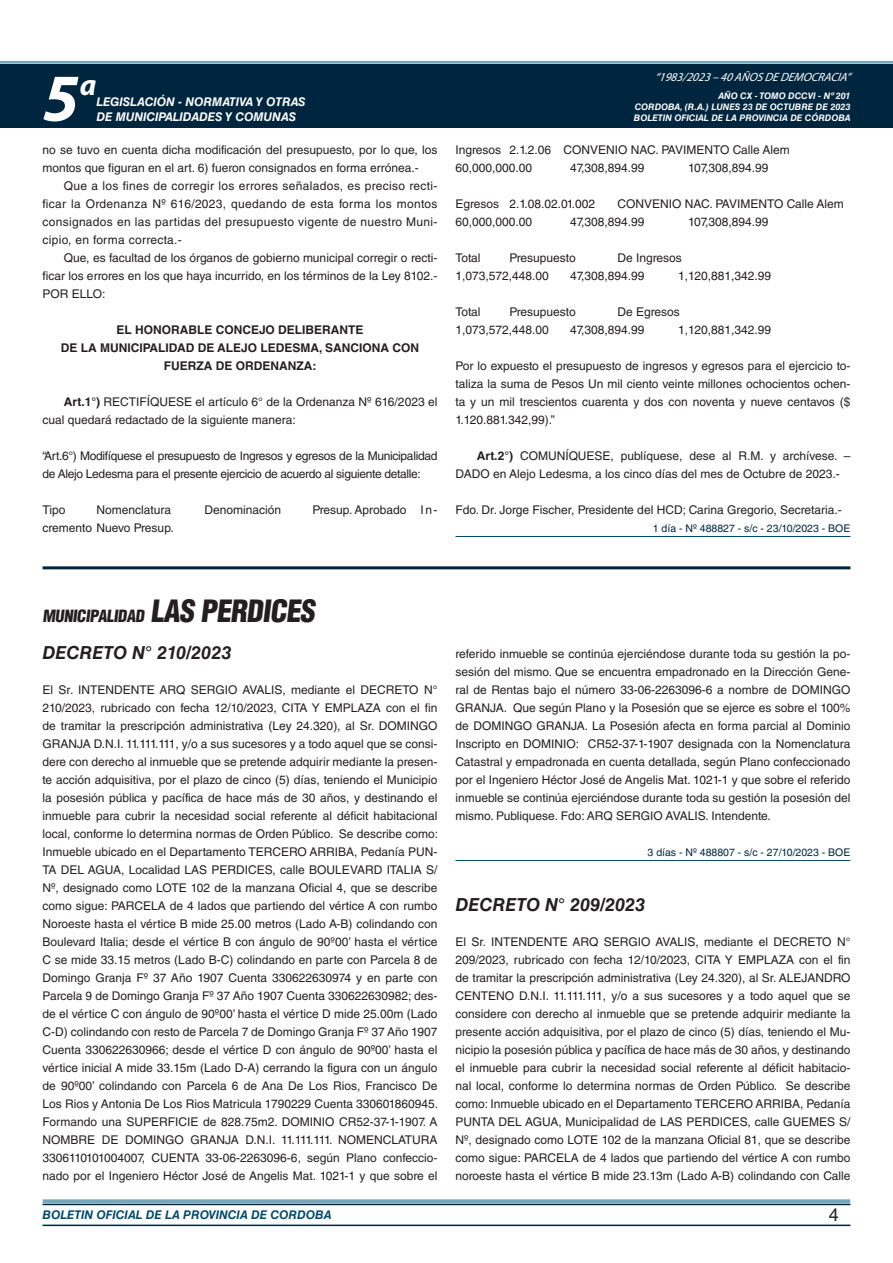
<style>
.page{position:relative;width:893px;height:1263px;background:#fff}
.page>*{position:absolute;margin:0;border:0;box-sizing:border-box;transform-origin:0 0}
.t1{font:italic 700 67.5px "Myriad Pro";color:#fff}
.t2{font:italic 700 30px "Myriad Pro";color:#fff}
.NOMBRE_DE_MINISTERIO{font:italic 700 18px "Helvetica LT Std";color:#231f20}
.t3{font:18px "Helvetica LT Std";color:#231f20}
.BASE{font:900 condensed 16.5px "Helvetica LT Std";color:#231f20}
.TEXTO_BASE{font:12px/18px "Helvetica LT Std";color:#231f20;text-align:justify}
.TEXTO_BASE-2{font:12px/18px "Helvetica LT Std";letter-spacing:-.025em;color:#231f20}
.RESUELVE{font:700 12px/18px "Helvetica LT Std";color:#231f20;text-align:center}
.t4{font:italic 700 12px "Helvetica LT Std";color:#fff}
.t5{font:italic 700 12px "Helvetica LT Std";color:#004b6c}
.t6{font:italic 12px "Myriad Pro";color:#fff}
.FECHA_DE_VENCIMIENTO{font:10.5px "Helvetica LT Std";color:#00263f}
.t7{font:italic 700 9px/10.8px "Helvetica LT Std";color:#fff;text-align:justify}
.s1{font-weight:700}
.s2{font-size:30px}
</style>
<div class="page">
<div style="left:0;top:61px;width:893px;height:6px;background:#fff;opacity:.75"></div>
<div style="left:0;top:64px;width:893px;height:64px;background:#00263f"></div>
<hr style="left:43px;top:1224px;width:807px;height:2px;background:#00263f">
<div style="left:42px;top:1198px;width:809px;height:8px;background:#fff;opacity:.75"></div>
<hr style="left:455px;top:536px;width:395px;height:1px;background:#004b6c">
<hr style="left:43px;top:566px;width:807px;height:3px;background:#00263f">
<hr style="left:455px;top:860px;width:395px;height:1px;background:#004b6c">
<h1 class="t1" style="left:43px;top:54px;width:38px">5</h1>
<h2 class="t2" style="left:80px;top:66px;width:18px">a</h2>
<p class="t4" style="left:96px;top:95px;width:211px">LEGISLACIÓN - NORMATIVA Y OTRAS</p>
<p class="t4" style="left:96px;top:109px;width:201px">DE MUNICIPALIDADES Y COMUNAS</p>
<p class="TEXTO_BASE" style="left:43px;top:141px;width:396px">no se tuvo en cuenta dicha modificación del presupuesto, por lo que, los montos que figuran en el art. 6) fueron consignados en forma errónea.-</p>
<p class="TEXTO_BASE" style="left:43px;top:177px;width:396px;text-indent:21px">Que a los fines de corregir los errores señalados, es preciso recti&shy;ficar la Ordenanza Nº 616/2023, quedando de esta forma los montos consignados en las partidas del presupuesto vigente de nuestro Muni&shy;cipio, en forma correcta.-</p>
<p class="TEXTO_BASE" style="left:43px;top:249px;width:396px;text-align:right">Que, es facultad de los órganos de gobierno municipal corregir o recti&shy;ficar los errores en los que haya incurrido, en los términos de la Ley 8102.-</p>
<p class="TEXTO_BASE" style="left:43px;top:285px;width:64px">POR ELLO:</p>
<p class="RESUELVE" style="left:117px;top:320px;width:248px">EL HONORABLE CONCEJO DELIBERANTE</p>
<p class="RESUELVE" style="left:61px;top:338px;width:360px">DE LA MUNICIPALIDAD DE ALEJO LEDESMA, SANCIONA CON<br>FUERZA DE ORDENANZA:</p>
<p class="TEXTO_BASE" style="left:43px;top:393px;width:396px;text-indent:21px"><span class="s1">Art.1°)</span> RECTIFÍQUESE el artículo 6° de la Ordenanza Nº 616/2023 el cual quedará redactado de la siguiente manera:</p>
<p class="TEXTO_BASE-2" style="left:43px;top:447px;width:396px">“Art.6°) Modifíquese el presupuesto de Ingresos y egresos de la Municipalidad de Alejo Ledesma para el presente ejercicio de acuerdo al siguiente detalle:</p>
<p class="TEXTO_BASE" style="left:43px;top:501px;width:25px">Tipo</p>
<p class="TEXTO_BASE" style="left:97px;top:501px;width:76px">Nomenclatura</p>
<p class="TEXTO_BASE" style="left:205px;top:501px;width:78px">Denominación</p>
<p class="TEXTO_BASE" style="left:313px;top:501px;width:126px">Presup. Aprobado In-</p>
<p class="TEXTO_BASE" style="left:43px;top:519px;width:133px">cremento Nuevo Presup.</p>
<p class="t6" style="left:655px;top:70px;width:197px">“ 1983/2023 – 40 AÑOS DE DEMOCRACIA”</p>
<p class="t7" style="left:634px;top:91px;width:218px;text-indent:84px">AÑO CX - TOMO DCCVI - Nº 201<br>CORDOBA, (R.A.) LUNES 23 DE OCTUBRE DE 2023<br>BOLETIN OFICIAL DE LA PROVINCIA DE CÓRDOBA</p>
<p class="TEXTO_BASE" style="left:455px;top:141px;width:336px">Ingresos 2.1.2.06 CONVENIO NAC. PAVIMENTO Calle Alem<br>60,000,000.00</p>
<p class="TEXTO_BASE" style="left:570px;top:159px;width:76px">47,308,894.99</p>
<p class="TEXTO_BASE" style="left:688px;top:159px;width:82px">107,308,894.99</p>
<p class="TEXTO_BASE" style="left:455px;top:195px;width:141px">Egresos 2.1.08.02.01.002</p>
<p class="TEXTO_BASE" style="left:617px;top:195px;width:228px">CONVENIO NAC. PAVIMENTO Calle Alem</p>
<p class="TEXTO_BASE" style="left:455px;top:213px;width:78px">60,000,000.00</p>
<p class="TEXTO_BASE" style="left:570px;top:213px;width:76px">47,308,894.99</p>
<p class="TEXTO_BASE" style="left:688px;top:213px;width:82px">107,308,894.99</p>
<p class="TEXTO_BASE" style="left:455px;top:249px;width:27px">Total</p>
<p class="TEXTO_BASE" style="left:509px;top:249px;width:68px">Presupuesto</p>
<p class="TEXTO_BASE" style="left:617px;top:249px;width:66px">De Ingresos</p>
<p class="TEXTO_BASE" style="left:455px;top:267px;width:95px">1,073,572,448.00</p>
<p class="TEXTO_BASE" style="left:570px;top:267px;width:76px">47,308,894.99</p>
<p class="TEXTO_BASE" style="left:678px;top:267px;width:94px">1,120,881,342.99</p>
<p class="TEXTO_BASE" style="left:455px;top:303px;width:27px">Total</p>
<p class="TEXTO_BASE" style="left:509px;top:303px;width:68px">Presupuesto</p>
<p class="TEXTO_BASE" style="left:617px;top:303px;width:64px">De Egresos</p>
<p class="TEXTO_BASE" style="left:455px;top:321px;width:95px">1,073,572,448.00</p>
<p class="TEXTO_BASE" style="left:570px;top:321px;width:76px">47,308,894.99</p>
<p class="TEXTO_BASE" style="left:678px;top:321px;width:94px">1,120,881,342.99</p>
<p class="TEXTO_BASE" style="left:455px;top:357px;width:396px">Por lo expuesto el presupuesto de ingresos y egresos para el ejercicio to&shy;taliza la suma de Pesos Un mil ciento veinte millones ochocientos ochen&shy;ta y un mil trescientos cuarenta y dos con noventa y nueve centavos ($ 1.120.881.342,99).”</p>
<p class="TEXTO_BASE" style="left:455px;top:447px;width:396px;text-indent:21px"><span class="s1">Art.2°)</span> COMUNÍQUESE, publíquese, dese al R.M. y archívese. –<br>DADO en Alejo Ledesma, a los cinco días del mes de Octubre de 2023.-</p>
<p class="TEXTO_BASE" style="left:455px;top:501px;width:388px">Fdo. Dr. Jorge Fischer, Presidente del HCD; Carina Gregorio, Secretaria.-</p>
<p class="FECHA_DE_VENCIMIENTO" style="left:653px;top:522px;width:199px">1 día - Nº 488827 - s/c - 23/10/2023 - BOE</p>
<p class="BASE" style="left:43px;top:605px;width:279px">MUNICIPALIDAD <span class="s2">LAS PERDICES</span></p>
<p class="NOMBRE_DE_MINISTERIO" style="left:43px;top:642px;width:190px">DECRETO N° 210/2023</p>
<p class="TEXTO_BASE" style="left:43px;top:681px;width:397px">El Sr. INTENDENTE ARQ SERGIO AVALIS, mediante el DECRETO N° 210/2023, rubricado con fecha 12/10/2023, CITA Y EMPLAZA con el fin de tramitar la prescripción administrativa (Ley 24.320), al Sr. DOMINGO GRANJA D.N.I. 11.111.111, y/o a sus sucesores y a todo aquel que se consi&shy;dere con derecho al inmueble que se pretende adquirir mediante la presen&shy;te acción adquisitiva, por el plazo de cinco (5) días, teniendo el Municipio la posesión pública y pacífica de hace más de 30 años, y destinando el inmueble para cubrir la necesidad social referente al déficit habitacional local, conforme lo determina normas de Orden Público. Se describe como:<br>Inmueble ubicado en el Departamento TERCERO ARRIBA, Pedanía PUN-TA DEL AGUA, Localidad LAS PERDICES, calle BOULEVARD ITALIA S/ Nº, designado como LOTE 102 de la manzana Oficial 4, que se describe como sigue: PARCELA de 4 lados que partiendo del vértice A con rumbo Noroeste hasta el vértice B mide 25.00 metros (Lado A-B) colindando con Boulevard Italia; desde el vértice B con ángulo de 90º00’ hasta el vértice C se mide 33.15 metros (Lado B-C) colindando en parte con Parcela 8 de Domingo Granja Fº 37 Año 1907 Cuenta 330622630974 y en parte con Parcela 9 de Domingo Granja Fº 37 Año 1907 Cuenta 330622630982; des&shy;de el vértice C con ángulo de 90º00’ hasta el vértice D mide 25.00m (Lado C-D) colindando con resto de Parcela 7 de Domingo Granja Fº 37 Año 1907<br>Cuenta 330622630966; desde el vértice D con ángulo de 90º00’ hasta el vértice inicial A mide 33.15m (Lado D-A) cerrando la figura con un ángulo de 90º00’ colindando con Parcela 6 de Ana De Los Rios, Francisco De Los Rios y Antonia De Los Rios Matricula 1790229 Cuenta 330601860945.<br>Formando una SUPERFICIE de 828.75m2. DOMINIO CR52-37-1-1907. A NOMBRE DE DOMINGO GRANJA D.N.I. 11.111.111. NOMENCLATURA 3306110101004007, CUENTA 33-06-2263096-6, según Plano confeccio&shy;nado por el Ingeniero Héctor José de Angelis Mat. 1021-1 y que sobre el</p>
<p class="TEXTO_BASE" style="left:455px;top:645px;width:396px">referido inmueble se continúa ejerciéndose durante toda su gestión la po&shy;sesión del mismo. Que se encuentra empadronado en la Dirección Gene&shy;ral de Rentas bajo el número 33-06-2263096-6 a nombre de DOMINGO GRANJA. Que según Plano y la Posesión que se ejerce es sobre el 100% de DOMINGO GRANJA. La Posesión afecta en forma parcial al Dominio Inscripto en DOMINIO: CR52-37-1-1907 designada con la Nomenclatura Catastral y empadronada en cuenta detallada, según Plano confeccionado por el Ingeniero Héctor José de Angelis Mat. 1021-1 y que sobre el referido inmueble se continúa ejerciéndose durante toda su gestión la posesión del mismo. Publiquese. Fdo: ARQ SERGIO AVALIS. Intendente.</p>
<p class="FECHA_DE_VENCIMIENTO" style="left:648px;top:846px;width:204px">3 días - Nº 488807 - s/c - 27/10/2023 - BOE</p>
<p class="NOMBRE_DE_MINISTERIO" style="left:455px;top:894px;width:191px">DECRETO N° 209/2023</p>
<p class="TEXTO_BASE" style="left:455px;top:933px;width:396px">El Sr. INTENDENTE ARQ SERGIO AVALIS, mediante el DECRETO N° 209/2023, rubricado con fecha 12/10/2023, CITA Y EMPLAZA con el fin de tramitar la prescripción administrativa (Ley 24.320), al Sr. ALEJANDRO CENTENO D.N.I. 11.111.111, y/o a sus sucesores y a todo aquel que se considere con derecho al inmueble que se pretende adquirir mediante la presente acción adquisitiva, por el plazo de cinco (5) días, teniendo el Mu&shy;nicipio la posesión pública y pacífica de hace más de 30 años, y destinando el inmueble para cubrir la necesidad social referente al déficit habitacio&shy;nal local, conforme lo determina normas de Orden Público. Se describe como: Inmueble ubicado en el Departamento TERCERO ARRIBA, Pedanía PUNTA DEL AGUA, Municipalidad de LAS PERDICES, calle GUEMES S/ Nº, designado como LOTE 102 de la manzana Oficial 81, que se describe como sigue: PARCELA de 4 lados que partiendo del vértice A con rumbo noroeste hasta el vértice B mide 23.13m (Lado A-B) colindando con Calle</p>
<p class="t5" style="left:43px;top:1208px;width:290px">BOLETIN OFICIAL DE LA PROVINCIA DE CORDOBA</p>
<h3 class="t3" style="left:829px;top:1204px;width:12px">4</h3>
</div>
